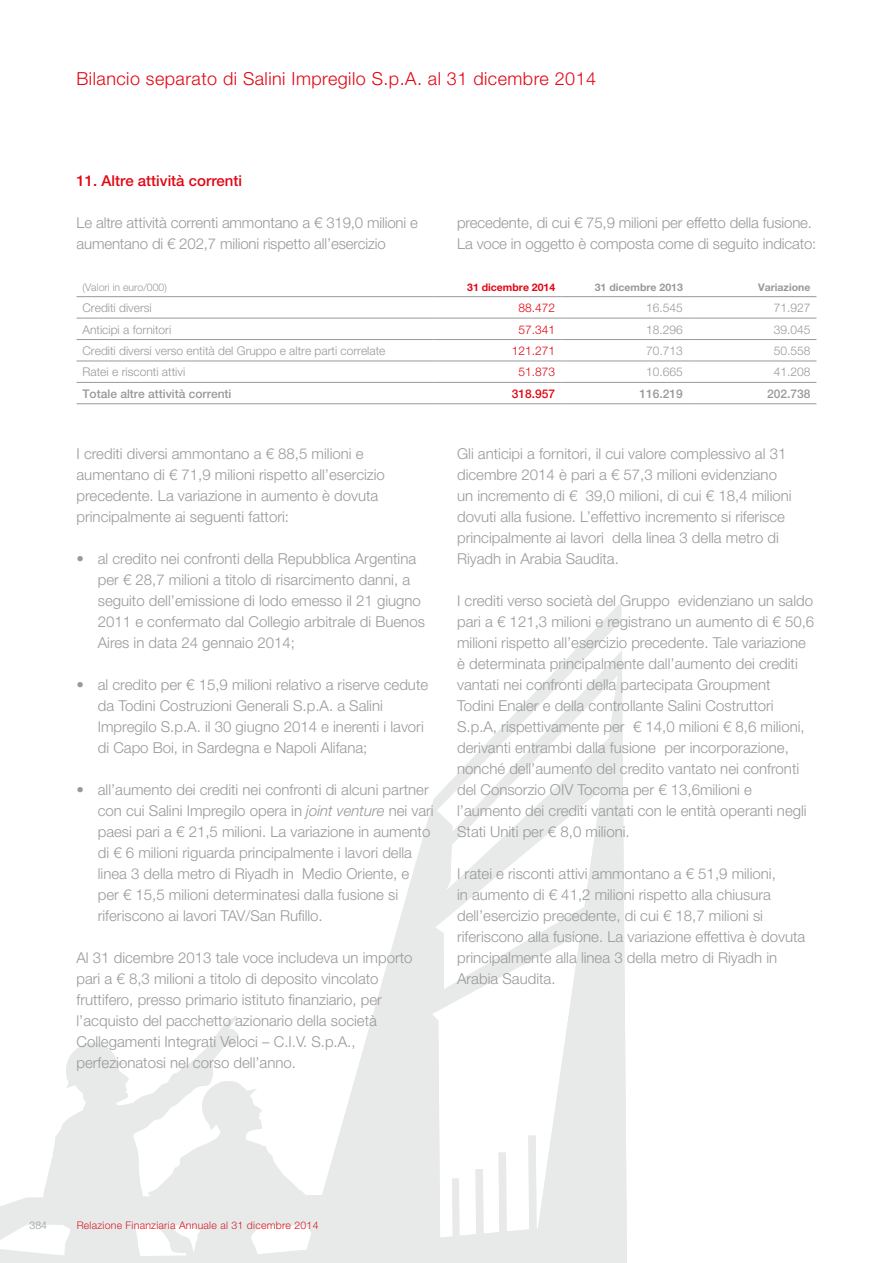
<style>
.page{position:relative;width:893px;height:1263px;background:#fff}
.page>*{position:absolute;margin:0;border:0;box-sizing:border-box;transform-origin:0 0}
.t1{font:300 18px "Helvetica Neue LT Std";letter-spacing:.025em;color:#e30613}
.t2{font:300 15px/21px "Helvetica Neue LT Std";color:#99999a}
.t3{font:500 15px "Helvetica Neue";color:#e30613}
.t4{font:300 12px "Helvetica Neue";color:#99999a}
.t5{font:500 12px "Helvetica Neue";color:#99999a}
.t6{font:300 12px "Helvetica Neue";color:#e30613}
.t7{font:500 12px "Helvetica Neue";color:#e30613}
.t8{font:300 10.5px "Helvetica Neue";letter-spacing:.025em;color:#e30613}
.t9{font:700 10.5px "Helvetica Neue LT Std";color:#99999a}
.t10{font:300 10.5px "Helvetica Neue";color:#99999a}
.t11{font:700 10.5px "Helvetica Neue LT Std";color:#e30613}
.s1{font-style:italic}
</style>
<div class="page">
<svg style="left:0;top:604px;width:622px;height:659px"></svg>
<svg style="left:57px;top:637px;width:570px;height:626px"></svg>
<hr style="left:77px;top:318px;width:357px;height:1px;background:#99999a">
<hr style="left:434px;top:318px;width:127px;height:1px;background:#99999a">
<hr style="left:561px;top:318px;width:128px;height:1px;background:#99999a">
<hr style="left:689px;top:318px;width:127px;height:1px;background:#99999a">
<hr style="left:77px;top:339px;width:357px;height:1px;background:#99999a">
<hr style="left:77px;top:361px;width:357px;height:1px;background:#99999a">
<hr style="left:77px;top:382px;width:357px;height:1px;background:#99999a">
<hr style="left:77px;top:403px;width:357px;height:1px;background:#99999a">
<hr style="left:434px;top:339px;width:127px;height:1px;background:#99999a">
<hr style="left:434px;top:361px;width:127px;height:1px;background:#99999a">
<hr style="left:434px;top:382px;width:127px;height:1px;background:#99999a">
<hr style="left:434px;top:403px;width:127px;height:1px;background:#99999a">
<hr style="left:561px;top:339px;width:128px;height:1px;background:#99999a">
<hr style="left:561px;top:361px;width:128px;height:1px;background:#99999a">
<hr style="left:561px;top:382px;width:128px;height:1px;background:#99999a">
<hr style="left:561px;top:403px;width:128px;height:1px;background:#99999a">
<hr style="left:689px;top:339px;width:127px;height:1px;background:#99999a">
<hr style="left:689px;top:361px;width:127px;height:1px;background:#99999a">
<hr style="left:689px;top:382px;width:127px;height:1px;background:#99999a">
<hr style="left:689px;top:403px;width:127px;height:1px;background:#99999a">
<hr style="left:77px;top:296px;width:357px;height:1px;background:#99999a">
<hr style="left:434px;top:296px;width:127px;height:1px;background:#99999a">
<hr style="left:561px;top:296px;width:128px;height:1px;background:#99999a">
<hr style="left:689px;top:296px;width:127px;height:1px;background:#99999a">
<p class="t1" style="left:77px;top:68px;width:521px">Bilancio separato di Salini Impregilo S.p.A. al 31 dicembre 2014</p>
<p class="t3" style="left:77px;top:172px;width:167px">11. Altre attività correnti</p>
<p class="t2" style="left:77px;top:212px;width:343px">Le altre attività correnti ammontano a € 319,0 milioni e aumentano di € 202,7 milioni rispetto all’esercizio</p>
<p class="t2" style="left:457px;top:212px;width:361px">precedente, di cui € 75,9 milioni per effetto della fusione.<br>La voce in oggetto è composta come di seguito indicato:</p>
<p class="t10" style="left:83px;top:280px;width:86px">(Valori in euro/000)</p>
<p class="t11" style="left:467px;top:280px;width:90px">31 dicembre 2014</p>
<p class="t9" style="left:595px;top:280px;width:90px">31 dicembre 2013</p>
<p class="t9" style="left:758px;top:280px;width:54px">Variazione</p>
<p class="t4" style="left:83px;top:300px;width:71px">Crediti diversi</p>
<p class="t6" style="left:519px;top:300px;width:38px">88.472</p>
<p class="t4" style="left:646px;top:300px;width:38px">16.545</p>
<p class="t4" style="left:774px;top:300px;width:38px">71.927</p>
<p class="t4" style="left:83px;top:322px;width:90px">Anticipi a fornitori</p>
<p class="t6" style="left:519px;top:322px;width:38px">57.341</p>
<p class="t4" style="left:646px;top:322px;width:38px">18.296</p>
<p class="t4" style="left:774px;top:322px;width:38px">39.045</p>
<p class="t4" style="left:83px;top:343px;width:304px">Crediti diversi verso entità del Gruppo e altre parti correlate</p>
<p class="t6" style="left:512px;top:343px;width:45px">121.271</p>
<p class="t4" style="left:646px;top:343px;width:38px">70.713</p>
<p class="t4" style="left:774px;top:343px;width:38px">50.558</p>
<p class="t4" style="left:83px;top:365px;width:104px">Ratei e risconti attivi</p>
<p class="t6" style="left:519px;top:365px;width:38px">51.873</p>
<p class="t4" style="left:646px;top:365px;width:38px">10.665</p>
<p class="t4" style="left:774px;top:365px;width:38px">41.208</p>
<p class="t5" style="left:83px;top:386px;width:150px">Totale altre attività correnti</p>
<p class="t7" style="left:512px;top:386px;width:45px">318.957</p>
<p class="t5" style="left:639px;top:386px;width:45px">116.219</p>
<p class="t5" style="left:767px;top:386px;width:45px">202.738</p>
<p class="t2" style="left:77px;top:443px;width:310px">I crediti diversi ammontano a € 88,5 milioni e aumentano di € 71,9 milioni rispetto all’esercizio precedente. La variazione in aumento è dovuta principalmente ai seguenti fattori:</p>
<p class="t2" style="left:98px;top:548px;width:329px;text-indent:-21px">• al credito nei confronti della Repubblica Argentina per € 28,7 milioni a titolo di risarcimento danni, a seguito dell’emissione di lodo emesso il 21 giugno 2011 e confermato dal Collegio arbitrale di Buenos Aires in data 24 gennaio 2014;</p>
<p class="t2" style="left:98px;top:674px;width:332px;text-indent:-21px">• al credito per € 15,9 milioni relativo a riserve cedute da Todini Costruzioni Generali S.p.A. a Salini Impregilo S.p.A. il 30 giugno 2014 e inerenti i lavori di Capo Boi, in Sardegna e Napoli Alifana;</p>
<p class="t2" style="left:98px;top:779px;width:337px;text-indent:-21px">• all’aumento dei crediti nei confronti di alcuni partner con cui Salini Impregilo opera in <span class="s1">joint venture</span> nei vari paesi pari a € 21,5 milioni. La variazione in aumento di € 6 milioni riguarda principalmente i lavori della linea 3 della metro di Riyadh in Medio Oriente, e per € 15,5 milioni determinatesi dalla fusione si riferiscono ai lavori TAV/San Rufillo.</p>
<p class="t2" style="left:77px;top:947px;width:337px">Al 31 dicembre 2013 tale voce includeva un importo pari a € 8,3 milioni a titolo di deposito vincolato fruttifero, presso primario istituto finanziario, per l’acquisto del pacchetto azionario della società Collegamenti Integrati Veloci – C.I.V. S.p.A., perfezionatosi nel corso dell’anno.</p>
<p class="t2" style="left:457px;top:443px;width:336px">Gli anticipi a fornitori, il cui valore complessivo al 31 dicembre 2014 è pari a € 57,3 milioni evidenziano un incremento di € 39,0 milioni, di cui € 18,4 milioni dovuti alla fusione. L’effettivo incremento si riferisce principalmente ai lavori della linea 3 della metro di Riyadh in Arabia Saudita.</p>
<p class="t2" style="left:457px;top:590px;width:359px">I crediti verso società del Gruppo evidenziano un saldo pari a € 121,3 milioni e registrano un aumento di € 50,6 milioni rispetto all’esercizio precedente. Tale variazione è determinata principalmente dall’aumento dei crediti vantati nei confronti della partecipata Groupment<br>Todini Enaler e della controllante Salini Costruttori S.p.A, rispettivamente per € 14,0 milioni € 8,6 milioni, derivanti entrambi dalla fusione per incorporazione, nonché dell’aumento del credito vantato nei confronti del Consorzio OIV Tocoma per € 13,6milioni e l’aumento dei crediti vantati con le entità operanti negli Stati Uniti per € 8,0 milioni.</p>
<p class="t2" style="left:457px;top:863px;width:350px">I ratei e risconti attivi ammontano a € 51,9 milioni,<br>in aumento di € 41,2 milioni rispetto alla chiusura dell’esercizio precedente, di cui € 18,7 milioni si riferiscono alla fusione. La variazione effettiva è dovuta principalmente alla linea 3 della metro di Riyadh in Arabia Saudita.</p>
<p class="t10" style="left:30px;top:1219px;width:19px">384</p>
<p class="t8" style="left:77px;top:1219px;width:243px">Relazione Finanziaria Annuale al 31 dicembre 2014</p>
</div>
